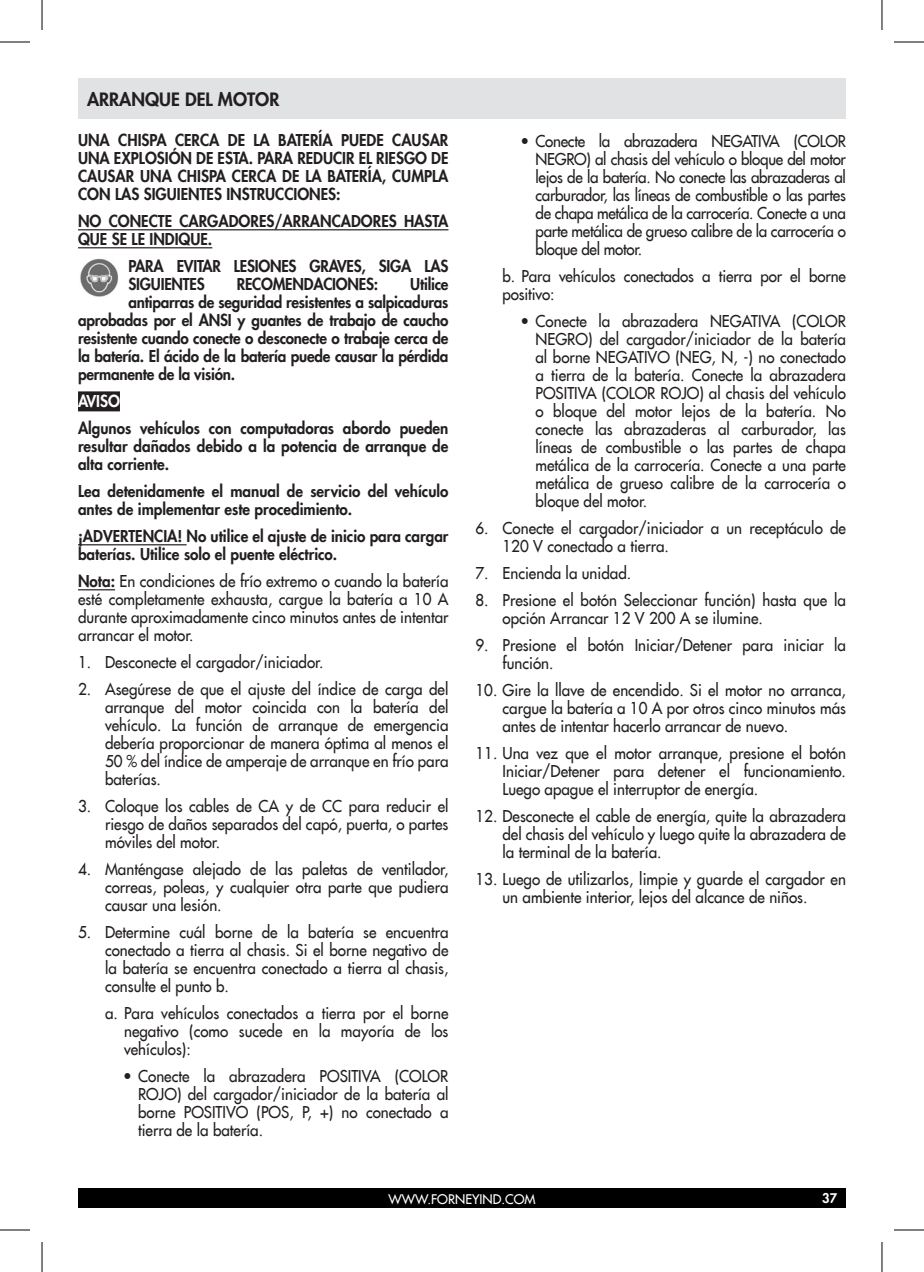
<style>
.page{position:relative;width:924px;height:1272px;background:#fff}
.page>*{position:absolute;margin:0;border:0;box-sizing:border-box;transform-origin:0 0}
.t1{font:800 18px "Futura LT";color:#231f20}
.t2{font:16px/18px "Futura LT";color:#231f20;text-align:justify;scale:.95 1}
.t3{font:800 16px/18px "Futura LT";color:#231f20;scale:.95 1}
.t4{font:800 16px "Futura LT";color:#fff;scale:.95 1}
.t5{font:13px "Futura LT";color:#fff}
.t6{font:800 13px "Futura LT";color:#fff}
.s1{font-weight:800}
</style>
<div class="page">
<div style="left:78px;top:1189px;width:768px;height:19px;background:#000001"></div>
<div style="left:78px;top:78px;width:768px;height:41px;background:#e1e2e4"></div>
<hr style="left:78px;top:229px;width:370px;height:1px;background:#231f20">
<hr style="left:78px;top:247px;width:134px;height:1px;background:#231f20">
<div style="left:78px;top:391px;width:42px;height:20px;background:#231f20"></div>
<hr style="left:78px;top:544px;width:109px;height:1px;background:#231f20">
<hr style="left:78px;top:589px;width:37px;height:1px;background:#231f20">
<img style="left:80px;top:258px;width:38px;height:39px">
<hr style="left:0;top:42px;width:30px;height:1px;background:#000">
<hr style="left:894px;top:42px;width:30px;height:1px;background:#000">
<hr style="left:0;top:1230px;width:30px;height:1px;background:#000">
<hr style="left:894px;top:1230px;width:30px;height:1px;background:#000">
<hr style="left:42px;top:0;width:1px;height:30px;background:#000">
<hr style="left:42px;top:1242px;width:1px;height:30px;background:#000">
<hr style="left:881px;top:0;width:1px;height:30px;background:#000">
<hr style="left:881px;top:1242px;width:1px;height:30px;background:#000">
<p class="t1" style="left:87px;top:87px;width:194px">ARRANQUE DEL MOTOR</p>
<p class="t3" style="left:78px;top:131px;width:391px;text-align:justify">UNA CHISPA CERCA DE LA BATERÍA PUEDE CAUSAR UNA EXPLOSIÓN DE ESTA. PARA REDUCIR EL RIESGO DE CAUSAR UNA CHISPA CERCA DE LA BATERÍA, CUMPLA CON LAS SIGUIENTES INSTRUCCIONES:</p>
<p class="t3" style="left:78px;top:212px;width:391px">NO CONECTE CARGADORES/ARRANCADORES HASTA<br>QUE SE LE INDIQUE.</p>
<p class="t3" style="left:128px;top:257px;width:338px">PARA EVITAR LESIONES GRAVES, SIGA LAS<br>SIGUIENTES</p>
<p class="t3" style="left:237px;top:275px;width:150px">RECOMENDACIONES:</p>
<p class="t3" style="left:410px;top:275px;width:42px">Utilice</p>
<p class="t3" style="left:128px;top:293px;width:338px">antiparras de seguridad resistentes a salpicaduras</p>
<p class="t3" style="left:78px;top:311px;width:391px">aprobadas por el ANSI y guantes de trabajo de caucho</p>
<p class="t3" style="left:78px;top:329px;width:391px">resistente cuando conecte o desconecte o trabaje cerca de</p>
<p class="t3" style="left:78px;top:347px;width:391px">la batería. El ácido de la batería puede causar la pérdida</p>
<p class="t3" style="left:78px;top:365px;width:167px">permanente de la visión.</p>
<p class="t4" style="left:78px;top:391px;width:46px">AVISO</p>
<p class="t3" style="left:78px;top:419px;width:391px;text-align:justify">Algunos vehículos con computadoras abordo pueden resultar dañados debido a la potencia de arranque de alta corriente.</p>
<p class="t3" style="left:78px;top:482px;width:391px">Lea detenidamente el manual de servicio del vehículo antes de implementar este procedimiento.</p>
<p class="t3" style="left:78px;top:527px;width:391px">¡ADVERTENCIA! No utilice el ajuste de inicio para cargar baterías. Utilice solo el puente eléctrico.</p>
<p class="t2" style="left:78px;top:572px;width:391px"><span class="s1">Nota:</span> En condiciones de frío extremo o cuando la batería esté completamente exhausta, cargue la batería a 10 A durante aproximadamente cinco minutos antes de intentar arrancar el motor.</p>
<p class="t2" style="left:78px;top:653px;width:260px">1. Desconecte el cargador/iniciador.</p>
<p class="t2" style="left:105px;top:680px;width:363px;text-indent:-27px">2. Asegúrese de que el ajuste del índice de carga del arranque del motor coincida con la batería del vehículo. La función de arranque de emergencia debería proporcionar de manera óptima al menos el 50 % del índice de amperaje de arranque en frío para baterías.</p>
<p class="t2" style="left:105px;top:797px;width:363px;text-indent:-27px">3. Coloque los cables de CA y de CC para reducir el riesgo de daños separados del capó, puerta, o partes móviles del motor.</p>
<p class="t2" style="left:105px;top:860px;width:363px;text-indent:-27px">4. Manténgase alejado de las paletas de ventilador, correas, poleas, y cualquier otra parte que pudiera causar una lesión.</p>
<p class="t2" style="left:105px;top:923px;width:363px;text-indent:-27px">5. Determine cuál borne de la batería se encuentra conectado a tierra al chasis. Si el borne negativo de la batería se encuentra conectado a tierra al chasis, consulte el punto b.</p>
<p class="t2" style="left:124px;top:1004px;width:343px;text-indent:-19px">a. Para vehículos conectados a tierra por el borne negativo (como sucede en la mayoría de los vehículos):</p>
<p class="t2" style="left:138px;top:1067px;width:328px;text-indent:-15px">• Conecte la abrazadera POSITIVA (COLOR ROJO) del cargador/iniciador de la batería al borne POSITIVO (POS, P, +) no conectado a tierra de la batería.</p>
<p class="t2" style="left:535px;top:132px;width:328px;text-indent:-15px">• Conecte la abrazadera NEGATIVA (COLOR NEGRO) al chasis del vehículo o bloque del motor lejos de la batería. No conecte las abrazaderas al carburador, las líneas de combustible o las partes de chapa metálica de la carrocería. Conecte a una parte metálica de grueso calibre de la carrocería o bloque del motor.</p>
<p class="t2" style="left:502px;top:267px;width:363px">b. Para vehículos conectados a tierra por el borne positivo:</p>
<p class="t2" style="left:535px;top:312px;width:328px;text-indent:-15px">• Conecte la abrazadera NEGATIVA (COLOR NEGRO) del cargador/iniciador de la batería al borne NEGATIVO (NEG, N, -) no conectado a tierra de la batería. Conecte la abrazadera POSITIVA (COLOR ROJO) al chasis del vehículo o bloque del motor lejos de la batería. No conecte las abrazaderas al carburador, las líneas de combustible o las partes de chapa metálica de la carrocería. Conecte a una parte metálica de grueso calibre de la carrocería o bloque del motor.</p>
<p class="t2" style="left:502px;top:519px;width:363px;text-indent:-27px">6. Conecte el cargador/iniciador a un receptáculo de<br>120 V conectado a tierra.</p>
<p class="t2" style="left:475px;top:564px;width:165px">7. Encienda la unidad.</p>
<p class="t2" style="left:502px;top:591px;width:363px;text-indent:-27px">8. Presione el botón Seleccionar función) hasta que la opción Arrancar 12 V 200 A se ilumine.</p>
<p class="t2" style="left:502px;top:636px;width:363px;text-indent:-27px">9. Presione el botón Iniciar/Detener para iniciar la función.</p>
<p class="t2" style="left:502px;top:681px;width:363px;text-indent:-27px">10. Gire la llave de encendido. Si el motor no arranca, cargue la batería a 10 A por otros cinco minutos más antes de intentar hacerlo arrancar de nuevo.</p>
<p class="t2" style="left:502px;top:744px;width:363px;text-indent:-27px">11. Una vez que el motor arranque, presione el botón Iniciar/Detener para detener el funcionamiento.<br>Luego apague el interruptor de energía.</p>
<p class="t2" style="left:502px;top:807px;width:363px;text-indent:-27px">12. Desconecte el cable de energía, quite la abrazadera del chasis del vehículo y luego quite la abrazadera de la terminal de la batería.</p>
<p class="t2" style="left:502px;top:870px;width:363px;text-indent:-27px">13. Luego de utilizarlos, limpie y guarde el cargador en un ambiente interior, lejos del alcance de niños.</p>
<p class="t5" style="left:388px;top:1190px;width:149px">WWW.FORNEYIND.COM</p>
<p class="t6" style="left:822px;top:1190px;width:17px">37</p>
</div>
